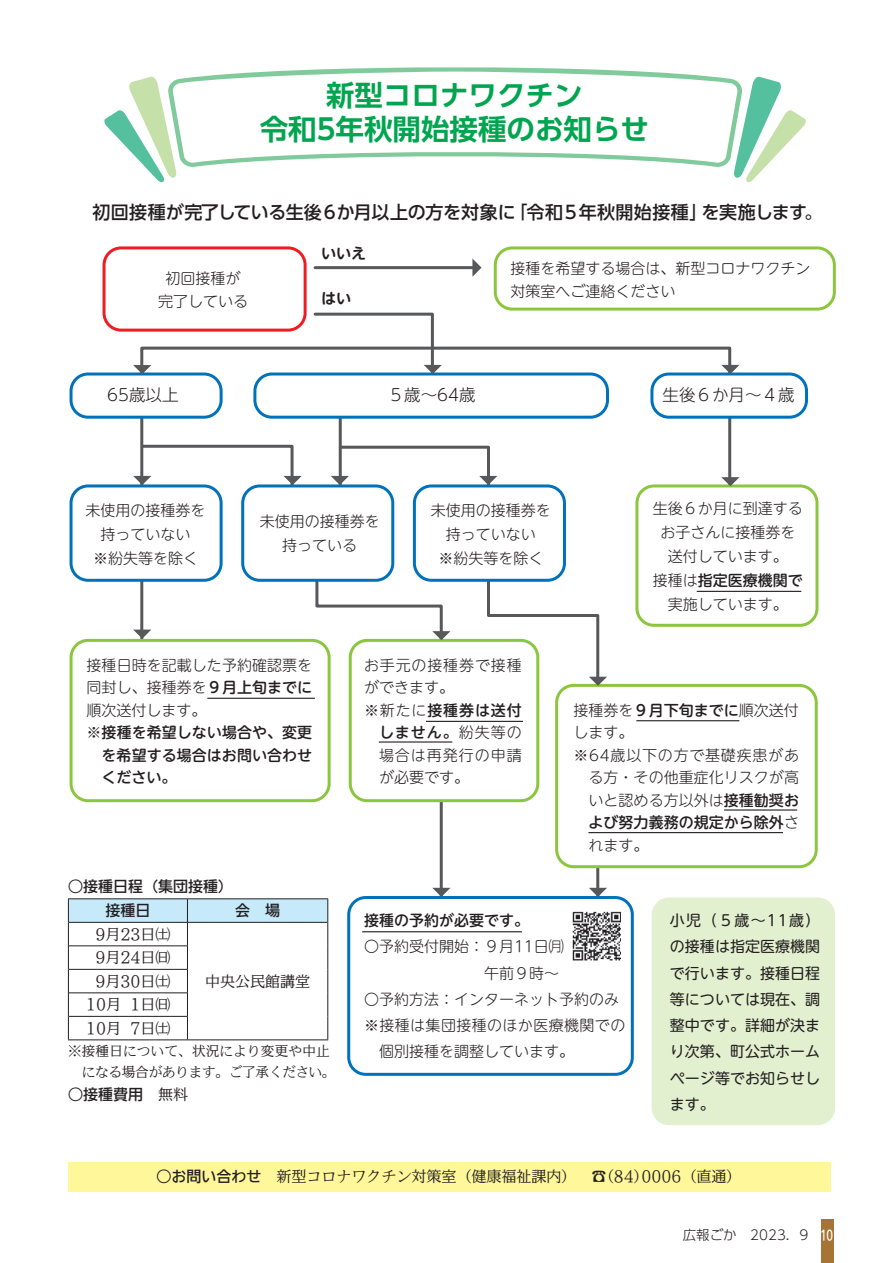
<style>
.page{position:relative;width:893px;height:1263px;background:#fff}
.page>*{position:absolute;margin:0;border:0;box-sizing:border-box;transform-origin:0 0}
.t1{font:700 28.5px/34.5px "UD Shin Go Pro De";color:#00a54f;text-align:center}
.t2{font:500 18px "UD Shin Go Pro";letter-spacing:-.015em;color:#231f20}
.t3{font:300 16.5px "UD Shin M Go Pro";color:#231f20}
.t4{font:300 15px/24px "UD Shin M Go Pro";color:#231f20;text-align:center}
.t5{font:100 15px/23.5px "Iwa UD Min Pr 6";color:#231f20;text-align:right}
.t6{font:500 15px/22.5px "UD Shin M Go Pro";letter-spacing:.005em;color:#231f20;text-align:justify}
.t7{font:15px/26.2px "UD Shin M Go Pro";color:#231f20;text-align:justify}
.t8{font:500 15px/23.9px "Iwa UD Go Hon Pr 6";color:#231f20}
.t9{font:300 15px "UD Shin M Go Pro";letter-spacing:.05em;color:#231f20}
.t10{font:300 15px "UD Shin M Go Pro";letter-spacing:.055em;color:#231f20}
.t11{font:300 15px "UD Shin M Go Pro";letter-spacing:.065em;color:#231f20}
.t12{font:700 15px "UD Shin M Go Pro De";color:#231f20}
.t13{font:100 13.5px/21px "Iwa UD Min Pr 6";letter-spacing:.005em;color:#231f20}
.t14{font:300 13.5px "UD Shin Go Pro";color:#231f20}
.s1{font-weight:500}
.s2{font-family:"Iwa UD Min Pr 6";font-weight:100}
.s3{font-weight:300}
.s4{font-family:"Iwa UD Go Hon Pr 6";font-weight:500}
.s5{font-family:"Iwa UD Go Hon Pr 6";font-weight:500;color:#fff}
</style>
<div class="page">
<div style="left:821px;top:1219px;width:12px;height:44px;background:#a67435"></div>
<div style="left:68px;top:1162px;width:763px;height:30px;background:#fff79a"></div>
<hr style="left:315px;top:266px;width:162px;height:3px;background:#57585a">
<svg style="left:140px;top:346px;width:593px;height:277px"></svg>
<hr style="left:339px;top:416px;width:3px;height:74px;background:#57585a">
<svg style="left:337px;top:444px;width:264px;height:444px"></svg>
<svg style="left:734px;top:76px;width:72px;height:106px"></svg>
<svg style="left:104px;top:76px;width:73px;height:106px"></svg>
<svg style="left:168px;top:67px;width:574px;height:101px"></svg>
<div style="left:71px;top:374px;width:150px;height:43px;background:#fff;border-radius:17px"></div>
<div style="left:70px;top:372px;width:153px;height:47px;border:3px solid #0072bc;border-radius:17px"></div>
<div style="left:255px;top:374px;width:352px;height:43px;background:#fff;border-radius:17px"></div>
<div style="left:253px;top:372px;width:356px;height:47px;border:3px solid #0072bc;border-radius:17px"></div>
<div style="left:652px;top:374px;width:154px;height:43px;background:#fff;border-radius:17px"></div>
<div style="left:650px;top:372px;width:158px;height:47px;border:3px solid #0072bc;border-radius:17px"></div>
<div style="left:103px;top:246px;width:204px;height:86px;border:3px solid #ee1d23;border-radius:17px"></div>
<div style="left:350px;top:640px;width:188px;height:161px;background:#fff;border-radius:17px"></div>
<div style="left:349px;top:639px;width:190px;height:163px;border:3px solid #8bc63e;border-radius:17px"></div>
<div style="left:347px;top:896px;width:287px;height:180px;border:3px solid #0072bc;border-radius:17px"></div>
<div style="left:652px;top:897px;width:183px;height:228px;background:#e2f0cf;border-radius:17px"></div>
<div style="left:557px;top:685px;width:259px;height:182px;background:#fff;border-radius:17px"></div>
<div style="left:555px;top:684px;width:263px;height:184px;border:3px solid #8bc63e;border-radius:17px"></div>
<div style="left:494px;top:246px;width:342px;height:65px;border:3px solid #8bc63e;border-radius:17px"></div>
<svg style="left:472px;top:259px;width:9px;height:18px"></svg>
<div style="left:71px;top:486px;width:150px;height:94px;background:#fff;border-radius:17px"></div>
<div style="left:70px;top:484px;width:153px;height:98px;border:3px solid #0072bc;border-radius:17px"></div>
<div style="left:414px;top:486px;width:150px;height:94px;background:#fff;border-radius:17px"></div>
<div style="left:413px;top:484px;width:153px;height:98px;border:3px solid #0072bc;border-radius:17px"></div>
<div style="left:637px;top:486px;width:180px;height:139px;background:#fff;border-radius:17px"></div>
<div style="left:635px;top:484px;width:183px;height:143px;border:3px solid #8bc63e;border-radius:17px"></div>
<div style="left:243px;top:486px;width:150px;height:94px;background:#fff;border-radius:17px"></div>
<div style="left:241px;top:484px;width:153px;height:98px;border:3px solid #0072bc;border-radius:17px"></div>
<svg style="left:133px;top:365px;width:18px;height:9px"></svg>
<svg style="left:133px;top:443px;width:169px;height:49px"></svg>
<svg style="left:331px;top:476px;width:18px;height:9px"></svg>
<svg style="left:479px;top:476px;width:18px;height:9px"></svg>
<svg style="left:589px;top:677px;width:18px;height:9px"></svg>
<svg style="left:589px;top:888px;width:18px;height:9px"></svg>
<svg style="left:312px;top:312px;width:130px;height:64px"></svg>
<svg style="left:721px;top:365px;width:18px;height:9px"></svg>
<svg style="left:721px;top:477px;width:18px;height:9px"></svg>
<img style="left:572px;top:911px;width:48px;height:50px">
<hr style="left:697px;top:591px;width:104px;height:1px;background:#231f20">
<hr style="left:636px;top:720px;width:103px;height:1px;background:#231f20">
<hr style="left:362px;top:931px;width:160px;height:1px;background:#231f20">
<hr style="left:426px;top:721px;width:97px;height:1px;background:#231f20">
<hr style="left:379px;top:741px;width:73px;height:1px;background:#231f20">
<hr style="left:724px;top:809px;width:73px;height:1px;background:#231f20">
<hr style="left:588px;top:832px;width:195px;height:1px;background:#231f20">
<hr style="left:187px;top:1039px;width:141px;height:1px;background:#231f20">
<svg style="left:68px;top:578px;width:382px;height:461px"></svg>
<hr style="left:68px;top:1039px;width:119px;height:1px;background:#231f20">
<h1 class="t1" style="left:260px;top:77px;width:391px">新型コロナワクチン<br>令和5年秋開始接種のお知らせ</h1>
<p class="t2" style="left:92px;top:197px;width:731px">初回接種が完了している生後６か月以上の方を対象に「令和５年秋開始接種」を実施します。</p>
<p class="t12" style="left:321px;top:241px;width:46px">いいえ</p>
<p class="t12" style="left:321px;top:286px;width:31px">はい</p>
<p class="t4" style="left:510px;top:256px;width:301px;line-height:22.5px;text-align:left">接種を希望する場合は、新型コロナワクチン対策室へご連絡ください</p>
<p class="t4" style="left:158px;top:267px;width:91px;line-height:22.5px">初回接種が完了している</p>
<p class="t3" style="left:107px;top:382px;width:73px">65歳以上</p>
<p class="t3" style="left:388px;top:382px;width:89px">５歳～64歳</p>
<p class="t3" style="left:663px;top:382px;width:133px">生後６か月～４歳</p>
<p class="t4" style="left:86px;top:497px;width:122px">未使用の接種券を持っていない<br>※紛失等を除く</p>
<p class="t4" style="left:431px;top:497px;width:121px">未使用の接種券を持っていない<br>※紛失等を除く</p>
<p class="t4" style="left:653px;top:496px;width:152px">生後６か月に到達するお子さんに接種券を送付しています。<br>接種は<span class="s1">指定医療機関で</span>実施しています。</p>
<p class="t4" style="left:260px;top:508px;width:121px">未使用の接種券を持っている</p>
<p class="t4" style="left:87px;top:653px;width:227px;line-height:22.5px;text-align:justify">接種日時を記載した予約確認票を同封し、接種券を<span class="s1">９月上旬までに</span>順次送付します。</p>
<p class="t6" style="left:102px;top:721px;width:212px;text-indent:-15px">※接種を希望しない場合や、変更を希望する場合はお問い合わせください。</p>
<p class="t8" style="left:105px;top:875px;width:129px;text-indent:-37px">○接種日程（集団接種）接種日</p>
<p class="t5" style="left:95px;top:923px;width:77px">9月23日㈯</p>
<p class="t8" style="left:235px;top:899px;width:46px">会　場</p>
<p class="t5" style="left:86px;top:946px;width:86px">9月24日㈰<br>9月30日㈯<br>10月 1日㈰<br>10月 7日㈯</p>
<p class="t13" style="left:82px;top:1041px;width:255px;text-indent:-14px">※接種日について、状況により変更や中止になる場合があります。ご了承ください。</p>
<p class="t8" style="left:68px;top:1082px;width:121px">○接種費用<span class="s2">　無料</span></p>
<p class="t5" style="left:205px;top:970px;width:106px">中央公民館講堂</p>
<p class="t10" style="left:364px;top:653px;width:159px">お手元の接種券で接種</p>
<p class="t4" style="left:364px;top:675px;width:91px">ができます。</p>
<p class="t6" style="left:364px;top:698px;width:159px"><span class="s3">※新たに</span>接種券は送付</p>
<p class="t6" style="left:379px;top:721px;width:144px">しません。<span class="s3">紛失等の</span></p>
<p class="t11" style="left:379px;top:743px;width:144px">場合は再発行の申請</p>
<p class="t4" style="left:379px;top:765px;width:91px">が必要です。</p>
<p class="t4" style="left:573px;top:697px;width:227px">接種券を<span class="s1">９月下旬までに</span>順次送付</p>
<p class="t4" style="left:573px;top:719px;width:61px">します。</p>
<p class="t9" style="left:573px;top:743px;width:227px">※64歳以下の方で基礎疾患があ</p>
<p class="t4" style="left:588px;top:764px;width:212px">る方・その他重症化リスクが高</p>
<p class="t4" style="left:588px;top:787px;width:212px">いと認める方以外は<span class="s1">接種勧奨お</span></p>
<p class="t6" style="left:588px;top:810px;width:212px">よび努力義務の規定から除外<span class="s3">さ</span></p>
<p class="t4" style="left:588px;top:832px;width:61px">れます。</p>
<p class="t6" style="left:364px;top:908px;width:167px">接種の予約が必要です。</p>
<p class="t4" style="left:364px;top:934px;width:201px">〇予約受付開始：９月11日㈪</p>
<p class="t4" style="left:364px;top:985px;width:263px;line-height:26.2px;text-align:left">〇予約方法：インターネット予約のみ※接種は集団接種のほか医療機関での　個別接種を調整しています。</p>
<p class="t7" style="left:670px;top:906px;width:152px">小児（５歳～11歳）の接種は指定医療機関で行います。接種日程等については現在、調整中です。詳細が決まり次第、町公式ホームページ等でお知らせします。</p>
<p class="t5" style="left:156px;top:1165px;width:587px"><span class="s4">○お問い合わせ　</span>新型コロナワクチン対策室（健康福祉課内）　☎（84）0006（直通）</p>
<p class="t14" style="left:683px;top:1224px;width:152px">広報ごか　2023．9 <span class="s5">10</span></p>
</div>
